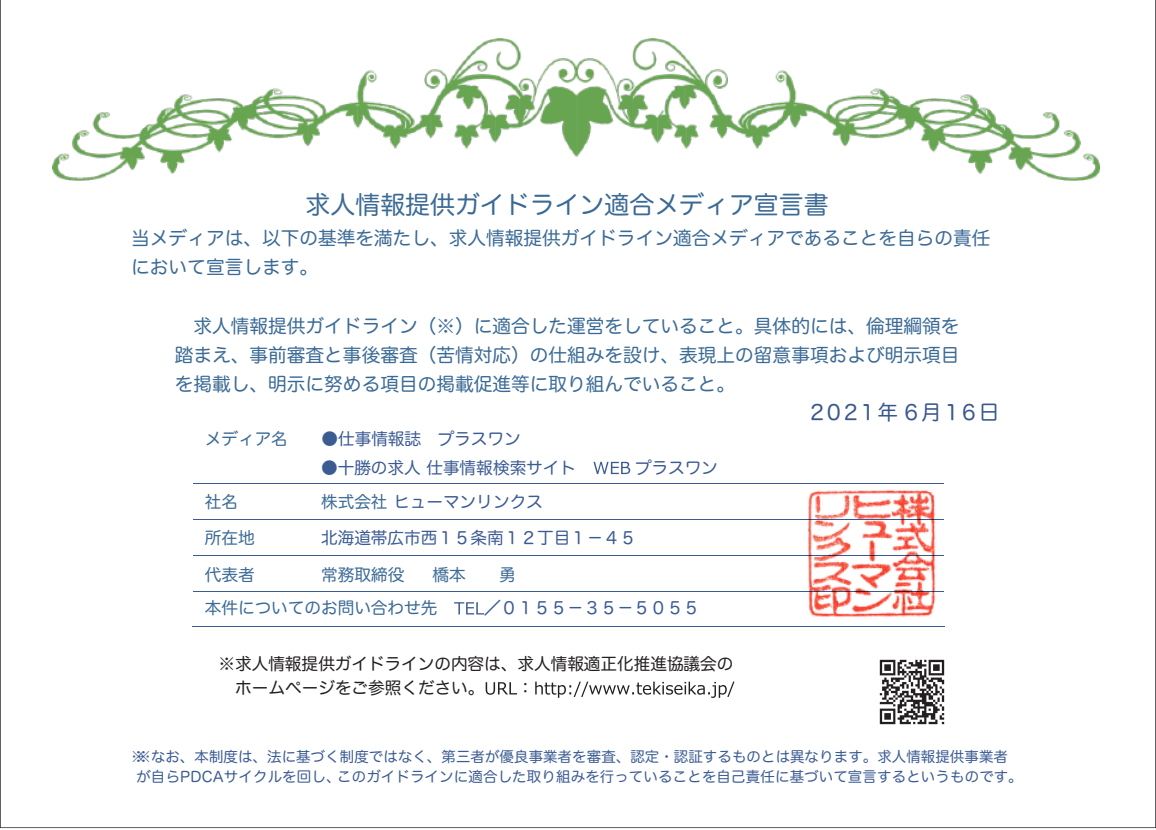
<style>
.page{position:relative;width:1156px;height:830px;background:#fff}
.page>*{position:absolute;margin:0;border:0;box-sizing:border-box;transform-origin:0 0}
.t1{font:25px "Hira Maru Pro W4";color:#3b6a95}
.t2{font:20.75px "Hira Maru Pro W4";letter-spacing:.16em;color:#39588d}
.t3{font:18.75px/29px "Hira Maru Pro W4";color:#3b6a95}
.t4{font:16.75px "Hira Maru Pro W4";color:#3b5b93}
.t5{font:16.75px/25px "Hira Maru Pro W4";color:#231f20}
.t6{font:16.75px/33.8px "Hira Maru Pro W4";color:#3b6a95}
.t7{font:14.5px/20px "Hira Maru Pro W4";letter-spacing:.005em;color:#3b5b93}
.s1{color:#3b6a95}
</style>
<div class="page">
<img style="left:52px;top:38px;width:1047px;height:142px">
<svg style="left:593px;top:461px;width:37px;height:13px"></svg>
<hr style="left:193px;top:483px;width:750px;height:1px;background:#3b5b93">
<hr style="left:193px;top:519px;width:750px;height:1px;background:#3b5b93">
<hr style="left:193px;top:555px;width:750px;height:1px;background:#3b5b93">
<svg style="left:454px;top:602px;width:30px;height:12px"></svg>
<hr style="left:193px;top:590px;width:750px;height:1px;background:#3b5b93">
<hr style="left:192px;top:626px;width:751px;height:1px;background:#3b5b93">
<svg style="left:485px;top:682px;width:32px;height:12px"></svg>
<svg style="left:535px;top:681px;width:199px;height:16px"></svg>
<img style="left:879px;top:659px;width:66px;height:66px">
<img style="left:794px;top:483px;width:150px;height:134px">
<h1 class="t1" style="left:305px;top:183px;width:524px">求人情報提供ガイドライン適合メディア宣言書</h1>
<p class="t3" style="left:131px;top:222px;width:860px">当メディアは、以下の基準を満たし、求人情報提供ガイドライン適合メディアであることを自らの責任において宣言します。</p>
<p class="t3" style="left:175px;top:310px;width:785px;text-align:justify;text-indent:19px">求人情報提供ガイドライン（※）に適合した運営をしていること。具体的には、倫理綱領を踏まえ、事前審査と事後審査（苦情対応）の仕組みを設け、表現上の留意事項および明示項目を掲載し、明示に努める項目の掲載促進等に取り組んでいること。</p>
<p class="t6" style="left:205px;top:420px;width:85px">メディア名</p>
<p class="t4" style="left:321px;top:423px;width:201px">●仕事情報誌 プラスワン</p>
<p class="t4" style="left:321px;top:452px;width:256px">●十勝の求人仕事情報検索サイト</p>
<p class="t4" style="left:635px;top:452px;width:84px">プラスワン</p>
<p class="t6" style="left:205px;top:483px;width:35px">社名</p>
<p class="t4" style="left:321px;top:486px;width:223px"><span class="s1">株式会社</span>ヒューマンリンクス</p>
<p class="t6" style="left:205px;top:520px;width:52px">所在地</p>
<p class="t4" style="left:321px;top:523px;width:317px">北海道帯広市西１５条南１２丁目１－４５</p>
<p class="t6" style="left:205px;top:556px;width:234px">代表者<br>本件についてのお問い合わせ先</p>
<p class="t2" style="left:810px;top:394px;width:190px">2021年 6月16日</p>
<p class="t6" style="left:321px;top:556px;width:85px">常務取締役</p>
<p class="t6" style="left:432px;top:556px;width:35px">橋本</p>
<p class="t6" style="left:499px;top:556px;width:18px">勇</p>
<p class="t4" style="left:484px;top:593px;width:217px">／０１５５－３５－５０５５</p>
<p class="t5" style="left:235px;top:649px;width:499px;text-indent:-17px">※求人情報提供ガイドラインの内容は、求人情報適正化推進協議会のホームページをご参照ください。</p>
<p class="t5" style="left:517px;top:674px;width:18px">：</p>
<p class="t7" style="left:136px;top:745px;width:887px;text-indent:-5px">※※なお、本制度は、法に基づく制度ではなく、第三者が優良事業者を審査、認定・認証するものとは異なります。求人情報提供事業者が自らPDCAサイクルを回し、このガイドラインに適合した取り組みを行っていることを自己責任に基づいて宣言するというものです。</p>
</div>
